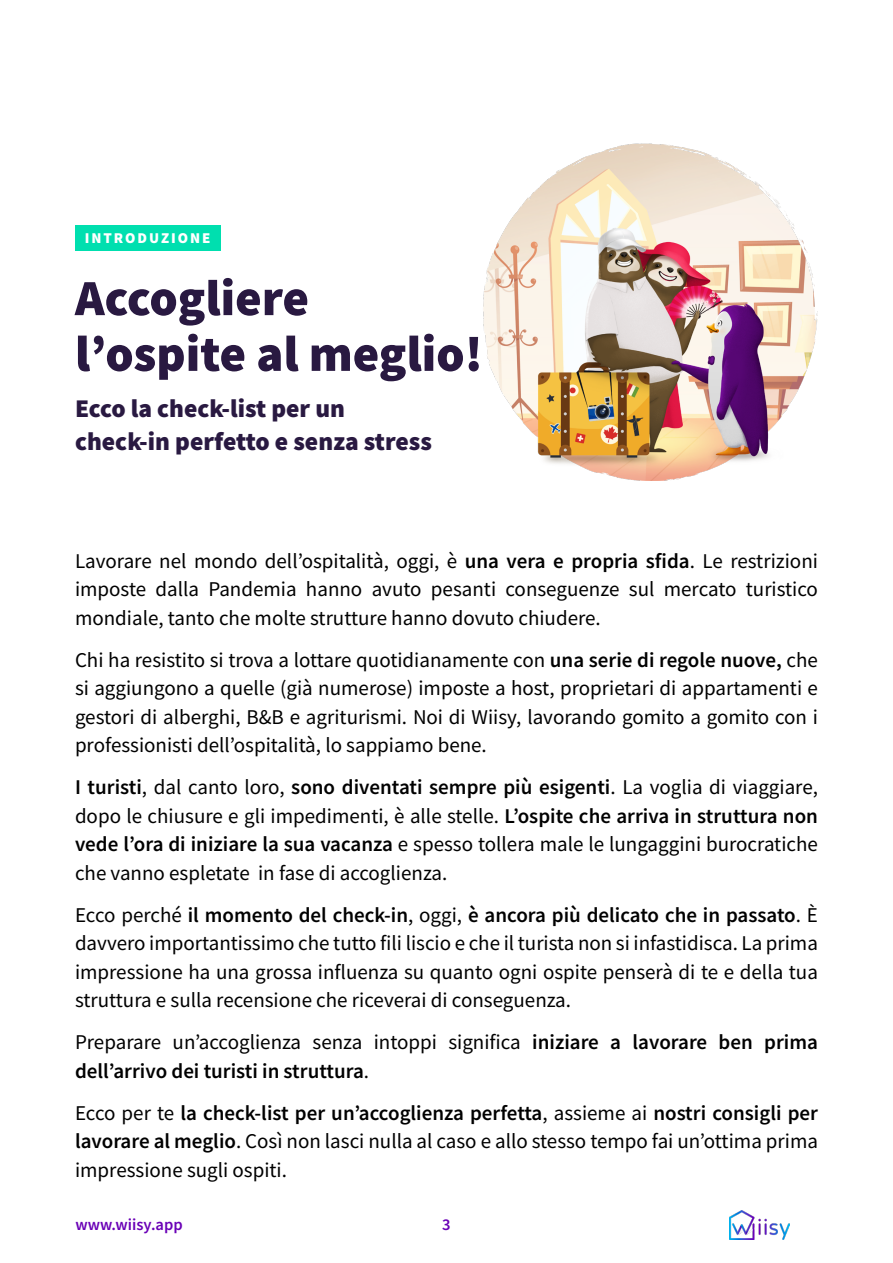
<style>
.page{position:relative;width:893px;height:1263px;background:#fff}
.page>*{position:absolute;margin:0;border:0;box-sizing:border-box;transform-origin:0 0}
.t1{font:900 50.7px/55.8px "Source Sans Pro";color:#291941}
.t2{font:900 25.5px/33px "Source Sans Pro";color:#291941}
.t3{font:21px/28.5px "Source Sans Pro";color:#000;text-align:justify}
.t4{font:600 21px/28.5px "Source Sans Pro";color:#000}
.t5{font:600 16.5px "Source Sans Pro";color:#6a00b6}
.t6{font:900 15px "Source Sans Pro";letter-spacing:.13em;color:#fff}
.s1{font-weight:600}
.s2{font-weight:400}
</style>
<div class="page">
<img style="left:730px;top:1211px;width:59px;height:28px">
<img style="left:483px;top:143px;width:335px;height:337px">
<div style="left:75px;top:226px;width:145px;height:25px;background:#00dfaf"></div>
<p class="t6" style="left:85px;top:228px;width:127px">INTRODUZIONE</p>
<h1 class="t1" style="left:75px;top:269px;width:409px">Accogliere l’ospite al meglio!</h1>
<p class="t2" style="left:75px;top:392px;width:358px">Ecco la check-list per un check-in perfetto e senza stress</p>
<p class="t3" style="left:75px;top:546px;width:744px">Lavorare nel mondo dell’ospitalità, oggi, è <span class="s1">una vera e propria sfida</span>. Le restrizioni imposte dalla Pandemia hanno avuto pesanti conseguenze sul mercato turistico mondiale, tanto che molte strutture hanno dovuto chiudere.</p>
<p class="t3" style="left:75px;top:645px;width:744px">Chi ha resistito si trova a lottare quotidianamente con <span class="s1">una serie di regole nuove,</span> che si aggiungono a quelle (già numerose) imposte a host, proprietari di appartamenti e gestori di alberghi, B&amp;B e agriturismi. Noi di Wiisy, lavorando gomito a gomito con i professionisti dell’ospitalità, lo sappiamo bene.</p>
<p class="t3" style="left:75px;top:773px;width:744px"><span class="s1">I turisti</span>, dal canto loro, <span class="s1">sono diventati sempre più esigenti</span>. La voglia di viaggiare, dopo le chiusure e gli impedimenti, è alle stelle. <span class="s1">L’ospite che arriva in struttura non vede l’ora di iniziare la sua vacanza</span> e spesso tollera male le lungaggini burocratiche che vanno espletate in fase di accoglienza.</p>
<p class="t3" style="left:75px;top:900px;width:744px">Ecco perché <span class="s1">il momento del check-in</span>, oggi, <span class="s1">è ancora più delicato che in passato</span>. È davvero importantissimo che tutto fili liscio e che il turista non si infastidisca. La prima impressione ha una grossa influenza su quanto ogni ospite penserà di te e della tua struttura e sulla recensione che riceverai di conseguenza.</p>
<p class="t4" style="left:75px;top:1027px;width:744px"><span class="s2">Preparare un’accoglienza senza intoppi significa</span> iniziare a lavorare ben prima dell’arrivo dei turisti in struttura<span class="s2">.</span></p>
<p class="t3" style="left:75px;top:1098px;width:744px">Ecco per te <span class="s1">la check-list per un’accoglienza perfetta</span>, assieme ai <span class="s1">nostri consigli per lavorare al meglio</span>. Così non lasci nulla al caso e allo stesso tempo fai un’ottima prima impressione sugli ospiti.</p>
<p class="t5" style="left:75px;top:1213px;width:109px">www.wiisy.app</p>
<p class="t5" style="left:442px;top:1213px;width:10px">3</p>
</div>
